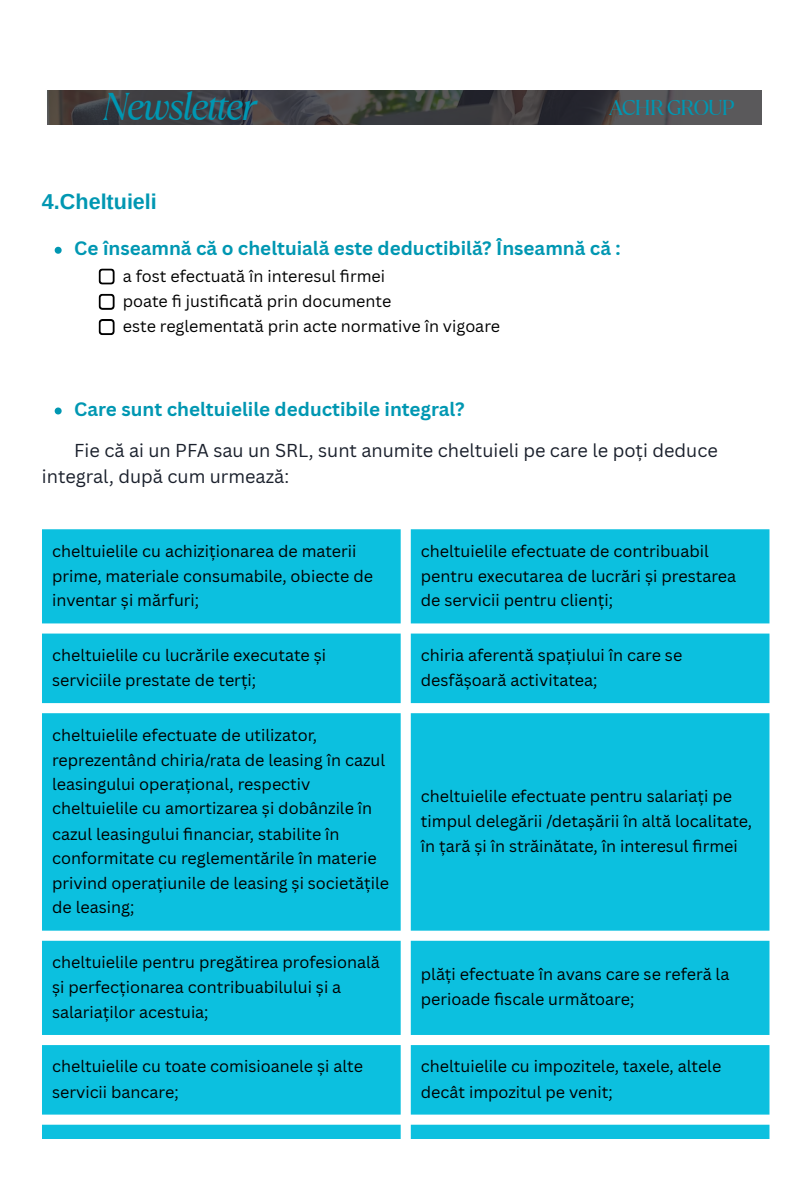
<style>
.page{position:relative;width:810px;height:1181px;background:#fff}
.page>*{position:absolute;margin:0;border:0;box-sizing:border-box;transform-origin:0 0}
.t1{font:italic 38.55px "TT Ramillas";letter-spacing:-.065em;color:#0097b2}
.t2{font:700 21.6px "Arimo";color:#0097b2}
.t3{font:21.45px "TT Ramillas";letter-spacing:-.065em;color:#0097b2}
.t4{font:700 18.9px "Canva Sans";color:#0097b2}
.t5{font:18.15px/25.2px "Canva Sans";color:#1a202c}
.t6{font:16.2px/24.8px "Canva Sans";color:#000}
</style>
<div class="page">
<svg style="left:47px;top:91px;width:715px;height:34px;background:#434244"></svg>
<svg style="left:55px;top:247px;width:7px;height:7px"></svg>
<svg style="left:99px;top:268px;width:16px;height:17px"></svg>
<svg style="left:99px;top:294px;width:16px;height:16px"></svg>
<svg style="left:99px;top:319px;width:16px;height:16px"></svg>
<svg style="left:55px;top:407px;width:7px;height:7px"></svg>
<svg style="left:42px;top:529px;width:727px;height:609px;background:#23c6e2"></svg>
<p class="t1" style="left:103px;top:80px;width:156px">Newsletter</p>
<p class="t3" style="left:609px;top:92px;width:127px">ACHR GROUP</p>
<p class="t2" style="left:42px;top:189px;width:116px">4.Cheltuieli</p>
<p class="t4" style="left:74px;top:235px;width:548px">Ce înseamnă că o cheltuială este deductibilă? Înseamnă că :</p>
<p class="t6" style="left:123px;top:263px;width:264px">a fost efectuată în interesul fi rmei</p>
<p class="t6" style="left:123px;top:288px;width:270px">poate fi justifi cată prin documente</p>
<p class="t6" style="left:123px;top:313px;width:379px">este reglementată prin acte normative în vigoare</p>
<p class="t4" style="left:74px;top:396px;width:392px">Care sunt cheltuielile deductibile integral?</p>
<p class="t5" style="left:42px;top:438px;width:677px;text-indent:32px">Fie că ai un PFA sau un SRL, sunt anumite cheltuieli pe care le poți deduce integral, după cum urmează:</p>
<p class="t6" style="left:52px;top:538px;width:322px">cheltuielile cu achiziționarea de materii prime, materiale consumabile, obiecte de inventar și mărfuri;</p>
<p class="t6" style="left:421px;top:538px;width:317px">cheltuielile efectuate de contribuabil pentru executarea de lucrări și prestarea de servicii pentru clienți;</p>
<p class="t6" style="left:52px;top:642px;width:276px;line-height:25.2px">cheltuielile cu lucrările executate și serviciile prestate de terți;</p>
<p class="t6" style="left:421px;top:642px;width:263px;line-height:25.2px">chiria aferentă spațiului în care se desfășoară activitatea;</p>
<p class="t6" style="left:52px;top:721px;width:339px">cheltuielile efectuate de utilizator, reprezentând chiria/rata de leasing în cazul leasingului operațional, respectiv cheltuielile cu amortizarea și dobânzile în cazul leasingului fi nanciar, stabilite în conformitate cu reglementările în materie privind operațiunile de leasing și societățile de leasing;</p>
<p class="t6" style="left:421px;top:783px;width:333px">cheltuielile efectuate pentru salariați pe timpul delegării /detașării în altă localitate, în țară și în străinătate, în interesul fi rmei</p>
<p class="t6" style="left:52px;top:949px;width:329px">cheltuielile pentru pregătirea profesională și perfecționarea contribuabilului și a salariaților acestuia;</p>
<p class="t6" style="left:421px;top:961px;width:310px;line-height:25.2px">plăți efectuate în avans care se referă la perioade fiscale următoare;</p>
<p class="t6" style="left:52px;top:1053px;width:312px;line-height:25.2px">cheltuielile cu toate comisioanele și alte servicii bancare;</p>
<p class="t6" style="left:421px;top:1053px;width:302px;line-height:25.2px">cheltuielile cu impozitele, taxele, altele decât impozitul pe venit;</p>
</div>
